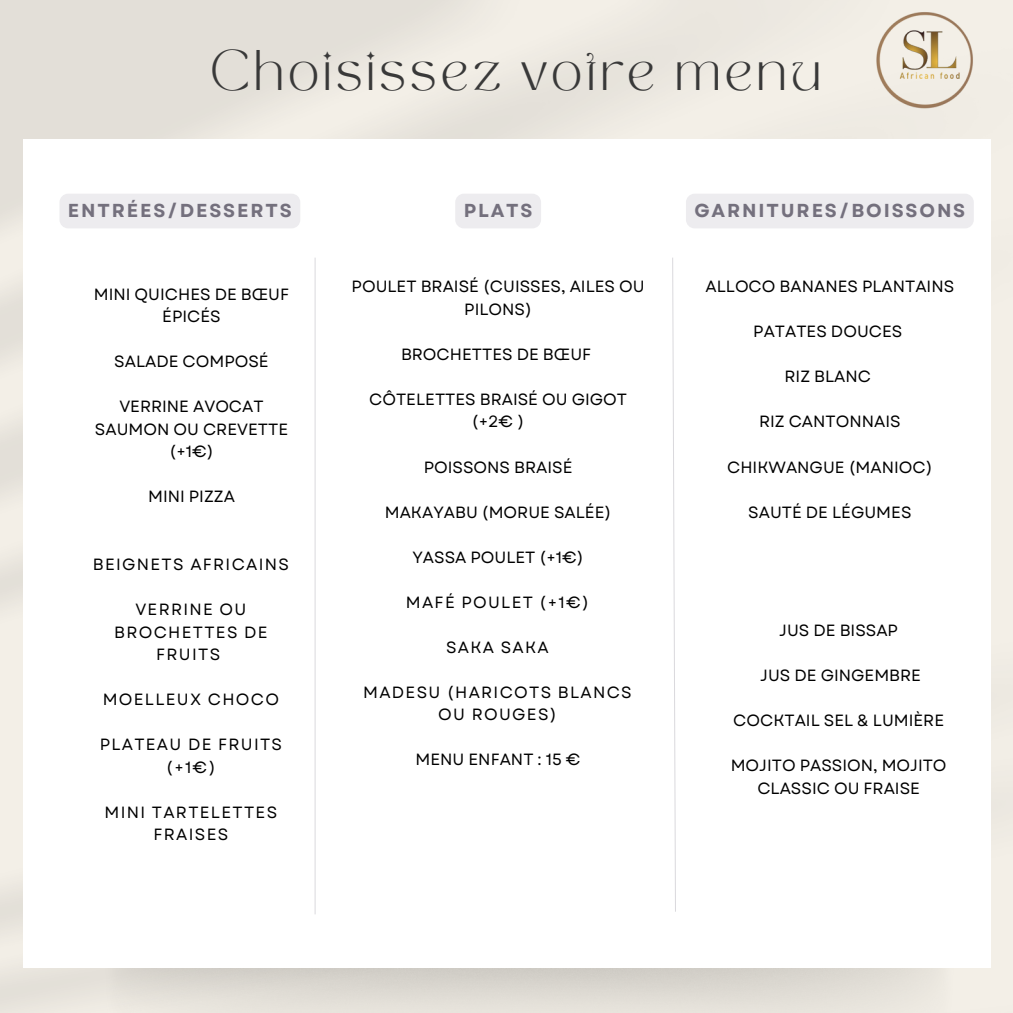
<style>
.page{position:relative;width:1013px;height:1013px;background:#fff}
.page>*{position:absolute;margin:0;border:0;box-sizing:border-box;transform-origin:0 0}
.t1{font:40px "TAN MONCHERI Regular";letter-spacing:.1em;color:#393939}
.t2{font:700 18.75px "Garet";letter-spacing:.1em;color:#74707d}
.t3{font:16.25px/22.5px "Garet";color:#000;text-align:center}
.t4{font:16.25px/22.5px "Garet";letter-spacing:.08em;color:#000;text-align:center}
</style>
<div class="page">
<hr style="left:314px;top:257px;width:1px;height:657px;background:#dad9dd">
<svg style="left:672px;top:257px;width:4px;height:655px"></svg>
<div style="left:60px;top:194px;width:240px;height:34px;background:#edecef"></div>
<div style="left:455px;top:194px;width:86px;height:34px;background:#edecef"></div>
<div style="left:686px;top:194px;width:287px;height:34px;background:#edecef;border-radius:9px"></div>
<img style="left:816px;top:0;width:196px;height:139px">
<h1 class="t1" style="left:210px;top:50px;width:612px">Choisissez votre menu</h1>
<h2 class="t2" style="left:68px;top:197px;width:225px">ENTRÉES/DESSERTS</h2>
<h2 class="t2" style="left:463px;top:197px;width:70px">PLATS</h2>
<h2 class="t2" style="left:694px;top:197px;width:272px">GARNITURES/BOISSONS</h2>
<p class="t3" style="left:94px;top:283px;width:197px">MINI QUICHES DE BŒUF<br>ÉPICÉS</p>
<p class="t3" style="left:114px;top:350px;width:156px">SALADE COMPOSÉ</p>
<p class="t3" style="left:95px;top:395px;width:195px">VERRINE AVOCAT<br>SAUMON OU CREVETTE</p>
<p class="t3" style="left:169px;top:440px;width:46px">(+1€)</p>
<p class="t3" style="left:148px;top:485px;width:88px">MINI PIZZA</p>
<p class="t4" style="left:93px;top:553px;width:198px">BEIGNETS AFRICAINS</p>
<p class="t4" style="left:114px;top:598px;width:155px">VERRINE OU<br>BROCHETTES DE<br>FRUITS</p>
<p class="t4" style="left:103px;top:688px;width:178px">MOELLEUX CHOCO</p>
<p class="t4" style="left:100px;top:733px;width:184px">PLATEAU DE FRUITS (+1€)</p>
<p class="t4" style="left:105px;top:800px;width:174px">MINI TARTELETTES<br>FRAISES</p>
<p class="t3" style="left:351px;top:275px;width:294px">POULET BRAISÉ (CUISSES, AILES OU<br>PILONS)</p>
<p class="t3" style="left:401px;top:343px;width:192px">BROCHETTES DE BŒUF</p>
<p class="t3" style="left:369px;top:388px;width:259px">CÔTELETTES BRAISÉ OU GIGOT (+2€ )</p>
<p class="t3" style="left:424px;top:455px;width:150px">POISSONS BRAISÉ</p>
<p class="t3" style="left:385px;top:500px;width:228px">MAKAYABU (MORUE SALÉE)</p>
<p class="t3" style="left:412px;top:545px;width:173px">YASSA POULET (+1€)</p>
<p class="t4" style="left:406px;top:590px;width:185px">MAFÉ POULET (+1€)</p>
<p class="t4" style="left:446px;top:635px;width:104px">SAKA SAKA</p>
<p class="t4" style="left:363px;top:680px;width:270px">MADESU (HARICOTS BLANCS<br>OU ROUGES)</p>
<p class="t3" style="left:415px;top:748px;width:167px">MENU ENFANT : 15 €</p>
<p class="t3" style="left:705px;top:275px;width:250px">ALLOCO BANANES PLANTAINS</p>
<p class="t3" style="left:753px;top:320px;width:151px">PATATES DOUCES</p>
<p class="t3" style="left:784px;top:365px;width:88px">RIZ BLANC</p>
<p class="t3" style="left:759px;top:410px;width:143px">RIZ CANTONNAIS</p>
<p class="t3" style="left:727px;top:455px;width:207px">CHIKWANGUE (MANIOC)</p>
<p class="t3" style="left:748px;top:500px;width:165px">SAUTÉ DE LÉGUMES</p>
<p class="t3" style="left:779px;top:619px;width:120px">JUS DE BISSAP</p>
<p class="t3" style="left:760px;top:664px;width:162px">JUS DE GINGEMBRE</p>
<p class="t3" style="left:733px;top:709px;width:212px">COCKTAIL SEL &amp; LUMIÈRE</p>
<p class="t3" style="left:730px;top:754px;width:217px">MOJITO PASSION, MOJITO<br>CLASSIC OU FRAISE</p>
</div>
